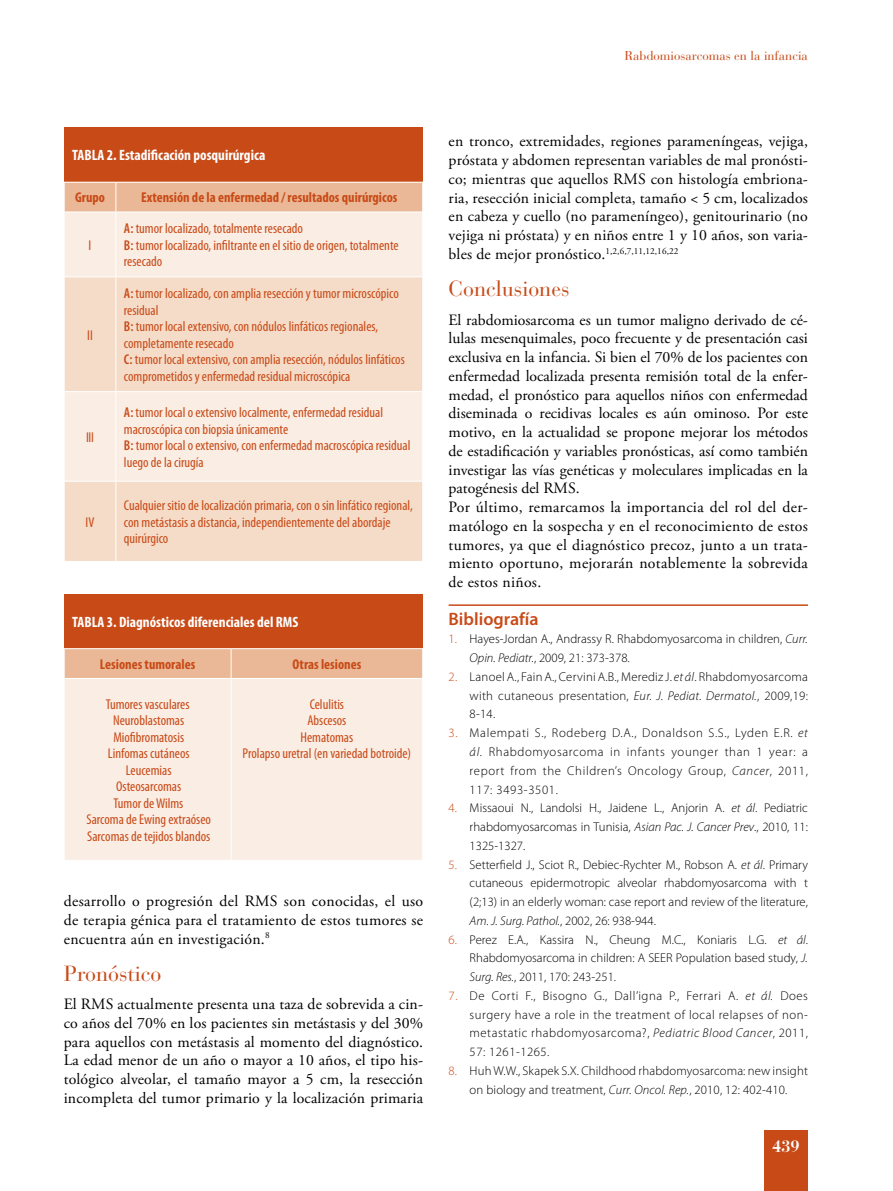
<style>
.page{position:relative;width:893px;height:1191px;background:#fff}
.page>*{position:absolute;margin:0;border:0;box-sizing:border-box;transform-origin:0 0}
.t1{font:21.75px "Bauer Bodoni";color:#c84a17}
.t2{font:600 18px "Myriad Pro";color:#c84a17}
.t3{font:700 16.5px "Bauer Bodoni";color:#fff}
.t4{font:15.75px/18.8px "Adobe Garamond Pro";color:#000;text-align:justify}
.t5{font:700 condensed 15px "Myriad Pro";color:#fff}
.t6{font:condensed 14.25px/16.5px "Myriad Pro";color:#c84a17}
.t7{font:700 condensed 14.25px "Myriad Pro";color:#c84a17}
.t8{font:300 12.75px/18.8px "Myriad Pro";letter-spacing:.01em;color:#000;text-align:justify}
.t9{font:12.75px "Bauer Bodoni";color:#c84a17}
.s1{font-weight:600}
.s2{color:#c84a17}
.s3{font-style:italic}
</style>
<div class="page">
<div style="left:764px;top:1130px;width:44px;height:61px;background:#c84a17"></div>
<div style="left:64px;top:128px;width:359px;height:54px;background:#c84a17"></div>
<div style="left:65px;top:213px;width:357px;height:63px;background:#faede4"></div>
<svg style="left:65px;top:277px;width:357px;height:284px;background:#f6e1d1"></svg>
<hr style="left:115px;top:277px;width:1px;height:114px;background:#fff">
<hr style="left:115px;top:481px;width:1px;height:80px;background:#fff">
<hr style="left:64px;top:391px;width:52px;height:1px;background:#fff">
<hr style="left:116px;top:391px;width:307px;height:1px;background:#fff">
<hr style="left:115px;top:392px;width:1px;height:89px;background:#fff">
<hr style="left:64px;top:481px;width:52px;height:1px;background:#fff">
<hr style="left:116px;top:481px;width:307px;height:1px;background:#fff">
<svg style="left:64px;top:182px;width:359px;height:30px;background:#ebbb9b"></svg>
<hr style="left:115px;top:212px;width:1px;height:64px;background:#fff">
<div style="left:64px;top:594px;width:359px;height:54px;background:#c84a17"></div>
<div style="left:65px;top:679px;width:357px;height:181px;background:#faede4"></div>
<svg style="left:64px;top:648px;width:359px;height:30px;background:#eaba99"></svg>
<hr style="left:231px;top:679px;width:1px;height:181px;background:#fff">
<hr style="left:449px;top:604px;width:359px;height:2px;background:#c84a17">
<p class="t9" style="left:624px;top:48px;width:185px">Rabdomiosarcomas en la infancia</p>
<p class="t5" style="left:72px;top:146px;width:195px">TABLA 2. Estadificación posquirúrgica</p>
<p class="t7" style="left:75px;top:189px;width:31px">Grupo</p>
<p class="t7" style="left:141px;top:189px;width:258px">Extensión de la enfermedad / resultados quirúrgicos</p>
<p class="t6" style="left:89px;top:237px;width:4px">I</p>
<p class="t6" style="left:124px;top:220px;width:276px"><span class="s1">A:</span> tumor localizado, totalmente resecado<br><span class="s1">B:</span> tumor localizado, infiltrante en el sitio de origen, totalmente resecado</p>
<p class="t6" style="left:87px;top:326px;width:7px">II</p>
<p class="t6" style="left:86px;top:429px;width:9px">III</p>
<p class="t6" style="left:86px;top:513px;width:10px">IV</p>
<p class="t6" style="left:124px;top:285px;width:282px"><span class="s1">A:</span> tumor localizado, con amplia resección y tumor microscópico residual<br><span class="s1">B:</span> tumor local extensivo, con nódulos linfáticos regionales, completamente resecado<br><span class="s1">C:</span> tumor local extensivo, con amplia resección, nódulos linfáticos comprometidos y enfermedad residual microscópica</p>
<p class="t6" style="left:124px;top:404px;width:288px"><span class="s1">A:</span> tumor local o extensivo localmente, enfermedad residual macroscópica con biopsia únicamente<br><span class="s1">B:</span> tumor local o extensivo, con enfermedad macroscópica residual luego de la cirugía</p>
<p class="t6" style="left:124px;top:497px;width:290px">Cualquier sitio de localización primaria, con o sin linfático regional, con metástasis a distancia, independientemente del abordaje quirúrgico</p>
<p class="t5" style="left:72px;top:612px;width:228px">TABLA 3. Diagnósticos diferenciales del RMS</p>
<p class="t7" style="left:100px;top:655px;width:97px">Lesiones tumorales</p>
<p class="t7" style="left:292px;top:655px;width:70px">Otras lesiones</p>
<p class="t6" style="left:86px;top:695px;width:126px;text-align:center">Tumores vasculares<br>Neuroblastomas<br>Miofibromatosis<br>Linfomas cutáneos<br>Leucemias<br>Osteosarcomas<br>Tumor de Wilms<br>Sarcoma de Ewing extraóseo<br>Sarcomas de tejidos blandos</p>
<p class="t6" style="left:243px;top:695px;width:170px;text-align:center">Celulitis<br>Abscesos<br>Hematomas<br>Prolapso uretral (en variedad botroide)</p>
<p class="t4" style="left:64px;top:892px;width:361px">desarrollo o progresión del RMS son conocidas, el uso de terapia génica para el tratamiento de estos tumores se encuentra aún en investigación.<sup>8</sup></p>
<h1 class="t1" style="left:64px;top:960px;width:99px">Pronóstico</h1>
<p class="t4" style="left:64px;top:995px;width:361px">El RMS actualmente presenta una taza de sobrevida a cin&shy;co años del 70% en los pacientes sin metástasis y del 30% para aquellos con metástasis al momento del diagnóstico.<br>La edad menor de un año o mayor a 10 años, el tipo his&shy;tológico alveolar, el tamaño mayor a 5 cm, la resección incompleta del tumor primario y la localización primaria</p>
<p class="t4" style="left:449px;top:133px;width:361px">en tronco, extremidades, regiones parameníngeas, vejiga, próstata y abdomen representan variables de mal pronósti&shy;co; mientras que aquellos RMS con histología embriona&shy;ria, resección inicial completa, tamaño &lt; 5 cm, localizados en cabeza y cuello (no parameníngeo), genitourinario (no vejiga ni próstata) y en niños entre 1 y 10 años, son varia&shy;bles de mejor pronóstico.<sup>1,2,6,7,11,12,16,22</sup></p>
<h1 class="t1" style="left:449px;top:276px;width:122px">Conclusiones</h1>
<p class="t4" style="left:449px;top:311px;width:361px;text-align:left">El rabdomiosarcoma es un tumor maligno derivado de cé&shy;lulas mesenquimales, poco frecuente y de presentación casi exclusiva en la infancia. Si bien el 70% de los pacientes con enfermedad localizada presenta remisión total de la enfer&shy;medad, el pronóstico para aquellos niños con enfermedad diseminada o recidivas locales es aún ominoso. Por este motivo, en la actualidad se propone mejorar los métodos de estadificación y variables pronósticas, así como también investigar las vías genéticas y moleculares implicadas en la patogénesis del RMS.<br>Por último, remarcamos la importancia del rol del der&shy;matólogo en la sospecha y en el reconocimiento de estos tumores, ya que el diagnóstico precoz, junto a un trata&shy;miento oportuno, mejorarán notablemente la sobrevida de estos niños.</p>
<p class="t2" style="left:449px;top:607px;width:92px">Bibliografía</p>
<p class="t8" style="left:470px;top:629px;width:340px;text-indent:-21px"><span class="s2">1.</span> Hayes-Jordan A., Andrassy R. Rhabdomyosarcoma in children, <span class="s3">Curr.<br>Opin. Pediatr.</span>, 2009, 21: 373-378.</p>
<p class="t8" style="left:470px;top:667px;width:340px;text-indent:-21px"><span class="s2">2.</span> Lanoel A., Fain A., Cervini A.B., Merediz J. <span class="s3">et ál</span>. Rhabdomyosarcoma with cutaneous presentation, <span class="s3">Eur. J. Pediat. Dermatol.</span>, 2009,19:<br>8-14.</p>
<p class="t8" style="left:470px;top:723px;width:340px;text-indent:-21px"><span class="s2">3.</span> Malempati S., Rodeberg D.A., Donaldson S.S., Lyden E.R. <span class="s3">et ál</span>. Rhabdomyosarcoma in infants younger than 1 year: a report from the Children’s Oncology Group, <span class="s3">Cancer</span>, 2011, 117: 3493-3501.</p>
<p class="t8" style="left:470px;top:798px;width:340px;text-indent:-21px"><span class="s2">4.</span> Missaoui N., Landolsi H., Jaidene L., Anjorin A. <span class="s3">et ál</span>. Pediatric rhabdomyosarcomas in Tunisia, <span class="s3">Asian Pac. J. Cancer Prev</span>., 2010, 11:<br>1325-1327.</p>
<p class="t8" style="left:470px;top:855px;width:340px;text-indent:-21px"><span class="s2">5.</span> Setterfield J., Sciot R., Debiec-Rychter M., Robson A. <span class="s3">et ál</span>. Primary cutaneous epidermotropic alveolar rhabdomyosarcoma with t (2;13) in an elderly woman: case report and review of the literature, <span class="s3">Am. J. Surg. Pathol.</span>, 2002, 26: 938-944.</p>
<p class="t8" style="left:470px;top:930px;width:340px;text-indent:-21px"><span class="s2">6.</span> Perez E.A., Kassira N., Cheung M.C., Koniaris L.G. <span class="s3">et ál</span>.<br>Rhabdomyosarcoma in children: A SEER Population based study, <span class="s3">J.<br>Surg. Res.</span>, 2011, 170: 243-251.</p>
<p class="t8" style="left:470px;top:986px;width:340px;text-indent:-21px"><span class="s2">7.</span> De Corti F., Bisogno G., Dall’igna P., Ferrari A. <span class="s3">et ál.</span> Does surgery have a role in the treatment of local relapses of non&shy;metastatic rhabdomyosarcoma?, <span class="s3">Pediatric Blood Cancer</span>, 2011, 57: 1261-1265.</p>
<p class="t8" style="left:449px;top:1061px;width:361px;text-align:center"><span class="s2">8.</span> Huh W.W., Skapek S.X. Childhood rhabdomyosarcoma: new insight on biology and treatment, <span class="s3">Curr. Oncol. Rep.</span>, 2010, 12: 402-410.</p>
<p class="t3" style="left:772px;top:1136px;width:29px">439</p>
</div>
